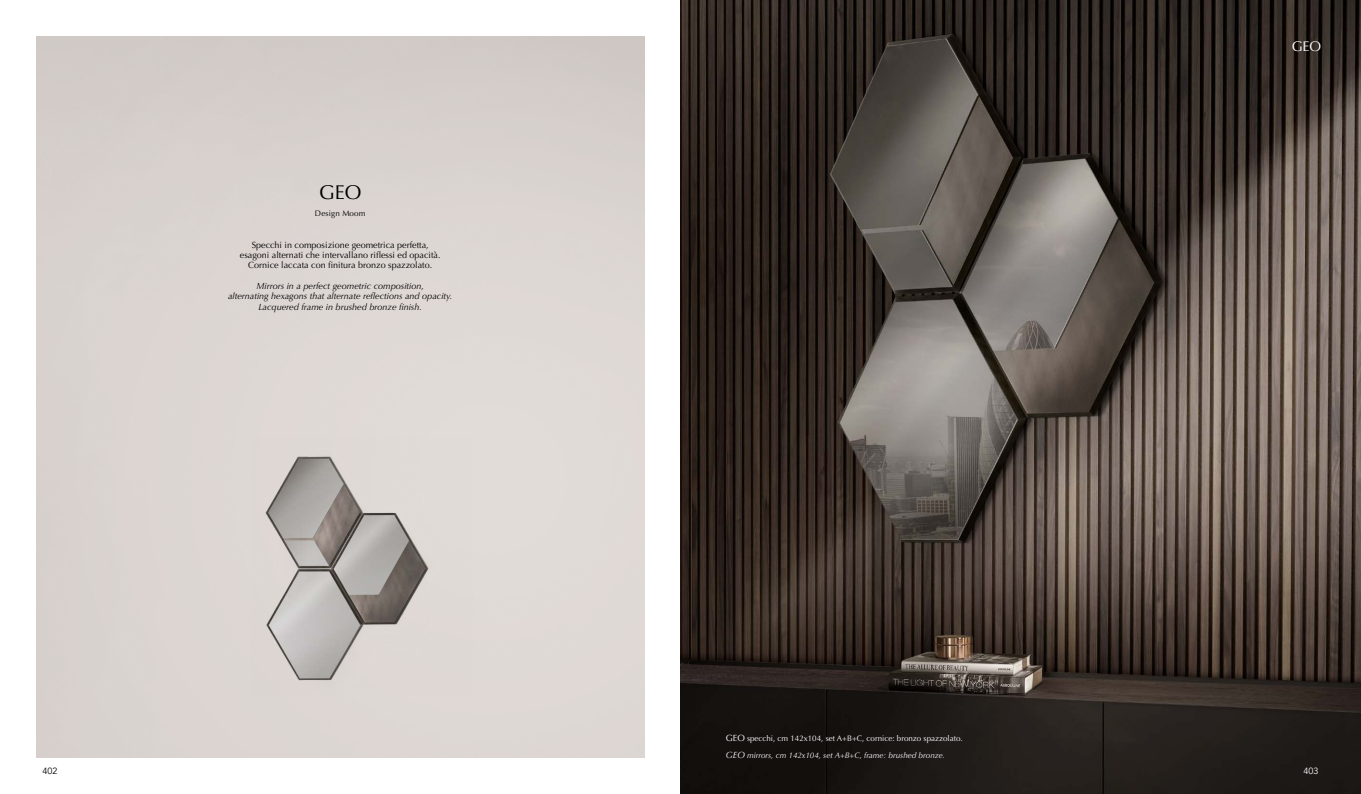
<style>
.page{position:relative;width:1361px;height:794px;background:#fff}
.page>*{position:absolute;margin:0;border:0;box-sizing:border-box;transform-origin:0 0}
.t1{font:20px "Optima";color:#000}
.t2{font:14px "Optima";color:#fff}
.t3{font:9px/10.4px "Optima";color:#000;text-align:center}
.t4{font:italic 9px/10.4px "Optima";color:#000;text-align:center}
.t5{font:9px "Avenir";color:#000}
.t6{font:9px "Avenir";color:#fff}
.t7{font:8px/16.8px "Optima";color:#fff}
.t8{font:8px "Optima";letter-spacing:.02em;color:#000}
.s1{font-size:9px}
.s2{font-style:italic;font-size:9px}
.s3{font-style:italic}
</style>
<div class="page">
<img style="left:680px;top:0;width:681px;height:794px">
<div style="left:36px;top:36px;width:608px;height:722px;background:#dcd5d2"></div>
<img style="left:266px;top:457px;width:162px;height:222px">
<h1 class="t1" style="left:319px;top:181px;width:44px">GEO</h1>
<p class="t8" style="left:315px;top:209px;width:52px">Design Moom</p>
<p class="t3" style="left:240px;top:239px;width:202px">Specchi in composizione geometrica perfetta, esagoni alternati che intervallano riflessi ed opacità.<br>Cornice laccata con finitura bronzo spazzolato.</p>
<p class="t4" style="left:228px;top:281px;width:226px">Mirrors in a perfect geometric composition,<br>alternating hexagons that alternate reflections and opacity.<br>Lacquered frame in brushed bronze finish.</p>
<p class="t7" style="left:726px;top:730px;width:238px"><span class="s1">GEO</span> specchi, cm 142x104, set A+B+C, cornice: bronzo spazzolato.<br><span class="s2">GEO</span> <span class="s3">mirrors, cm 142x104, set A+B+C, frame: brushed bronze.</span></p>
<h2 class="t2" style="left:1291px;top:38px;width:31px">GEO</h2>
<p class="t5" style="left:43px;top:765px;width:17px">402</p>
<p class="t6" style="left:1303px;top:765px;width:17px">403</p>
</div>
